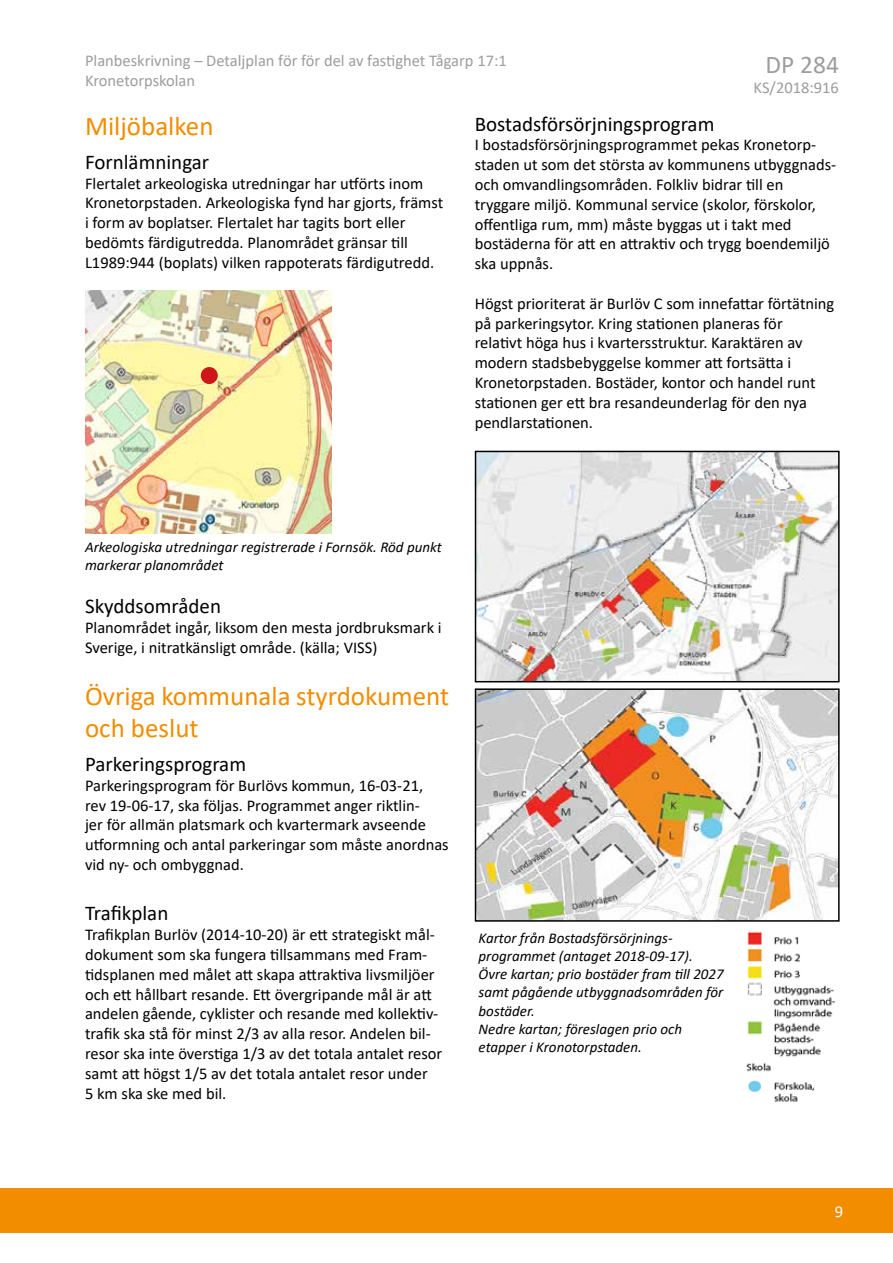
<style>
.page{position:relative;width:893px;height:1263px;background:#fff}
.page>*{position:absolute;margin:0;border:0;box-sizing:border-box;transform-origin:0 0}
.t1{font:27px/32.4px "Calibri";color:#f28d00}
.t2{font:25.5px "Calibri";color:#9d9d9c}
.t3{font:21px "Calibri";color:#000}
.t4{font:16.5px/19.8px "Calibri";color:#000}
.t5{font:16.5px/19.8px "Calibri";color:#9d9d9c}
.t6{font:16.5px "Calibri";color:#fff}
.t7{font:italic 15px/18px "Calibri";color:#000}
</style>
<div class="page">
<div style="left:0;top:1188px;width:893px;height:45px;background:#f28d00"></div>
<img style="left:85px;top:291px;width:247px;height:243px">
<img style="left:478px;top:691px;width:359px;height:228px">
<div style="left:475px;top:688px;width:365px;height:234px;border:2px solid #000"></div>
<img style="left:478px;top:454px;width:359px;height:225px">
<div style="left:475px;top:451px;width:365px;height:231px;border:2px solid #000"></div>
<img style="left:746px;top:931px;width:89px;height:171px">
<div style="left:201px;top:367px;width:17px;height:17px;background:#cd1719;border-radius:50%"></div>
<p class="t5" style="left:85px;top:51px;width:423px">Planbeskrivning – Detaljplan för för del av fastighet Tågarp 17:1<br>Kronetorpskolan</p>
<h2 class="t2" style="left:766px;top:47px;width:75px">DP 284</h2>
<p class="t5" style="left:754px;top:77px;width:87px">KS/2018:916</p>
<h1 class="t1" style="left:85px;top:109px;width:130px">Miljöbalken</h1>
<p class="t3" style="left:85px;top:147px;width:126px">Fornlämningar</p>
<p class="t4" style="left:85px;top:173px;width:360px">Flertalet arkeologiska utredningar har utförts inom Kronetorpstaden. Arkeologiska fynd har gjorts, främst i form av boplatser. Flertalet har tagits bort eller bedömts färdigutredda. Planområdet gränsar till L1989:944 (boplats) vilken rappoterats färdigutredd.</p>
<p class="t3" style="left:475px;top:109px;width:241px">Bostadsförsörjningsprogram</p>
<p class="t4" style="left:475px;top:135px;width:363px">I bostadsförsörjningsprogrammet pekas Kronetorp&shy;staden ut som det största av kommunens utbyggnads&shy;och omvandlingsområden. Folkliv bidrar till en tryggare miljö. Kommunal service (skolor, förskolor, offentliga rum, mm) måste byggas ut i takt med bostäderna för att en attraktiv och trygg boendemiljö ska uppnås.</p>
<p class="t4" style="left:475px;top:293px;width:361px">Högst prioriterat är Burlöv C som innefattar förtätning på parkeringsytor. Kring stationen planeras för relativt höga hus i kvartersstruktur. Karaktären av modern stadsbebyggelse kommer att fortsätta i Kronetorpstaden. Bostäder, kontor och handel runt stationen ger ett bra resandeunderlag för den nya pendlarstationen.</p>
<p class="t7" style="left:85px;top:537px;width:358px">Arkeologiska utredningar registrerade i Fornsök. Röd punkt markerar planområdet</p>
<p class="t3" style="left:85px;top:591px;width:138px">Skyddsområden</p>
<p class="t4" style="left:85px;top:617px;width:358px">Planområdet ingår, liksom den mesta jordbruksmark i<br>Sverige, i nitratkänsligt område. (källa; VISS)</p>
<h1 class="t1" style="left:85px;top:679px;width:366px">Övriga kommunala styrdokument och beslut</h1>
<p class="t3" style="left:85px;top:749px;width:163px">Parkeringsprogram</p>
<p class="t4" style="left:85px;top:775px;width:365px">Parkeringsprogram för Burlövs kommun, 16-03-21,<br>rev 19-06-17, ska följas. Programmet anger riktlin-<br>jer för allmän platsmark och kvartermark avseende utformning och antal parkeringar som måste anordnas vid ny- och ombyggnad.</p>
<p class="t3" style="left:85px;top:899px;width:85px">Trafikplan</p>
<p class="t4" style="left:85px;top:924px;width:359px">Trafikplan Burlöv (2014-10-20) är ett strategiskt mål&shy;dokument som ska fungera tillsammans med Fram&shy;tidsplanen med målet att skapa attraktiva livsmiljöer och ett hållbart resande. Ett övergripande mål är att andelen gående, cyklister och resande med kollektiv&shy;trafik ska stå för minst 2/3 av alla resor. Andelen bil&shy;resor ska inte överstiga 1/3 av det totala antalet resor samt att högst 1/5 av det totala antalet resor under<br>5 km ska ske med bil.</p>
<p class="t7" style="left:479px;top:929px;width:247px">Kartor från Bostadsförsörjnings&shy;programmet (antaget 2018-09-17).<br>Övre kartan; prio bostäder fram till 2027 samt pågående utbyggnadsområden för bostäder.<br>Nedre kartan; föreslagen prio och etapper i Kronotorpstaden.</p>
<p class="t6" style="left:835px;top:1200px;width:10px">9</p>
</div>
